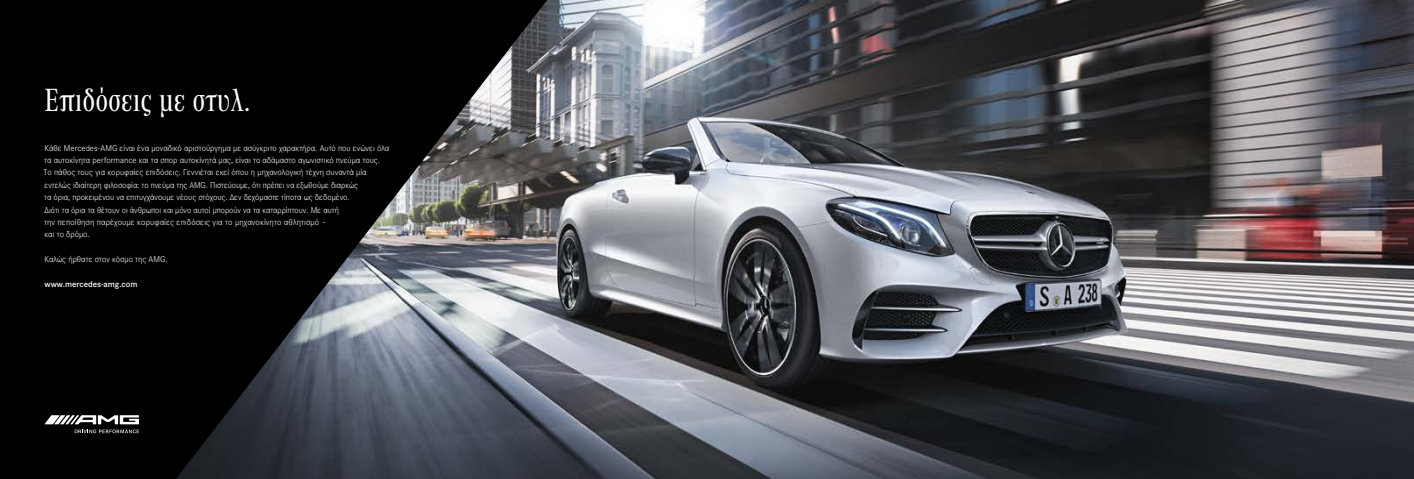
<style>
.page{position:relative;width:1414px;height:479px;background:#fff}
.page>*{position:absolute;margin:0;border:0;box-sizing:border-box;transform-origin:0 0}
.t1{font:33.25px "Daimler CAC Pro";color:#fff}
.t2{font:300 8.75px/12.4px "Daimler CS Pro";color:#fff}
.t3{font:600 8.75px "Daimler CS Pro";color:#fff}
</style>
<div class="page">
<img style="left:547px;top:0;width:867px;height:479px">
<svg style="left:0;top:0;width:547px;height:479px;background:#252629"></svg>
<svg style="left:45px;top:415px;width:94px;height:18px"></svg>
<h1 class="t1" style="left:45px;top:77px;width:207px">Επιδόσεις με στυλ.</h1>
<p class="t2" style="left:43px;top:141px;width:347px">Κάθε Mercedes-AMG είναι ένα μοναδικό αριστούργημα με ασύγκριτο χαρακτήρα. Αυτό που ενώνει όλα τα αυτοκίνητα performance και τα σπορ αυτοκίνητά μας, είναι το αδάμαστο αγωνιστικό πνεύμα τους.<br>Το πάθος τους για κορυφαίες επιδόσεις. Γεννιέται εκεί όπου η μηχανολογική τέχνη συναντά μία εντελώς ιδιαίτερη φιλοσοφία: το πνεύμα της AMG. Πιστεύουμε, ότι πρέπει να εξωθούμε διαρκώς<br>τα όρια, προκειμένου να επιτυγχάνουμε νέους στόχους. Δεν δεχόμαστε τίποτα ως δεδομένο.<br>Διότι τα όρια τα θέτουν οι άνθρωποι και μόνο αυτοί μπορούν να τα καταρρίπτουν. Με αυτή<br>την πεποίθηση παρέχουμε κορυφαίες επιδόσεις για το μηχανοκίνητο αθλητισμό –<br>και το δρόμο.</p>
<p class="t2" style="left:44px;top:252px;width:125px">Καλώς ήρθατε στον κόσμο της AMG.</p>
<p class="t3" style="left:45px;top:278px;width:94px">www.mercedes-amg.com</p>
</div>
